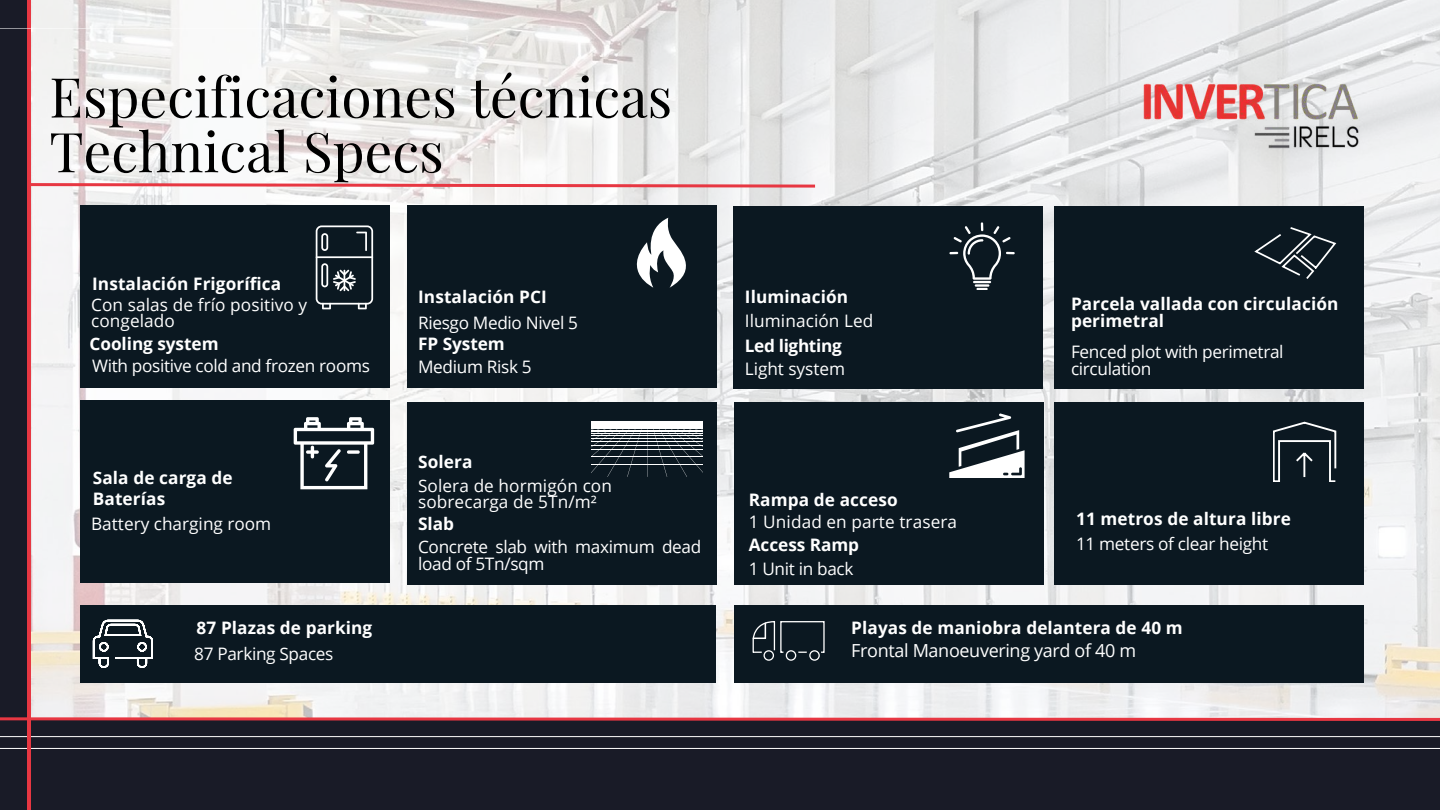
<style>
.page{position:relative;width:1440px;height:810px;background:#fff}
.page>*{position:absolute;margin:0;border:0;box-sizing:border-box;transform-origin:0 0}
.t1{font:55px/54.8px "Playfair Display";color:#000}
.t2{font:18px "Open Sans";letter-spacing:-.02em;color:#fff}
.t3{font:700 17.2px/21px "Open Sans";letter-spacing:.005em;color:#fff}
.t4{font:17.2px/16.5px "Open Sans";letter-spacing:-.02em;color:#fff}
.t5{font:17.2px/16.5px "Open Sans";letter-spacing:.005em;color:#fff}
.t6{font:17.2px "Open Sans";color:#fff}
.t7{font:700 17.2px "Open Sans";letter-spacing:-.02em;color:#fff}
</style>
<div class="page">
<img style="left:31px;top:0;width:1409px;height:716px">
<div style="left:0;top:720px;width:1440px;height:90px;background:#191b27"></div>
<div style="left:0;top:0;width:29px;height:810px;background:#191b27"></div>
<hr style="left:0;top:736px;width:1440px;height:1px;background:#fff">
<img style="left:1143px;top:84px;width:216px;height:65px">
<hr style="left:0;top:748px;width:1440px;height:1px;background:#fff">
<svg style="left:31px;top:182px;width:787px;height:7px"></svg>
<hr style="left:27px;top:0;width:4px;height:810px;background:#e73742">
<svg style="left:0;top:716px;width:1440px;height:5px;background:#da6f76"></svg>
<div style="left:80px;top:400px;width:309px;height:182px;background:#0b1821"></div>
<svg style="left:0;top:28px;width:828px;height:1px"></svg>
<div style="left:80px;top:205px;width:309px;height:183px;background:#0b1821"></div>
<div style="left:407px;top:205px;width:309px;height:183px;background:#0b1821"></div>
<div style="left:407px;top:403px;width:309px;height:182px;background:#0b1821"></div>
<div style="left:733px;top:206px;width:309px;height:182px;background:#0b1821"></div>
<div style="left:734px;top:403px;width:309px;height:182px;background:#0b1821"></div>
<div style="left:1055px;top:206px;width:309px;height:182px;background:#0b1821"></div>
<div style="left:1055px;top:403px;width:309px;height:182px;background:#0b1821"></div>
<svg style="left:1254px;top:227px;width:82px;height:52px"></svg>
<svg style="left:1273px;top:422px;width:63px;height:60px"></svg>
<div style="left:80px;top:605px;width:636px;height:78px;background:#0b1821"></div>
<svg style="left:93px;top:620px;width:60px;height:48px"></svg>
<div style="left:734px;top:605px;width:630px;height:78px;background:#0b1821"></div>
<svg style="left:753px;top:621px;width:72px;height:40px"></svg>
<svg style="left:949px;top:222px;width:66px;height:68px"></svg>
<svg style="left:316px;top:225px;width:57px;height:84px"></svg>
<svg style="left:294px;top:417px;width:80px;height:72px"></svg>
<svg style="left:636px;top:218px;width:50px;height:69px"></svg>
<svg style="left:591px;top:428px;width:53px;height:49px"></svg>
<hr style="left:647px;top:421px;width:1px;height:56px;background:#fff">
<hr style="left:591px;top:423px;width:56px;height:1px;background:#fff">
<hr style="left:591px;top:422px;width:56px;height:1px;background:#fff">
<hr style="left:591px;top:421px;width:56px;height:1px;background:#fff">
<hr style="left:591px;top:424px;width:56px;height:1px;background:#fff">
<hr style="left:591px;top:425px;width:56px;height:1px;background:#fff">
<hr style="left:591px;top:426px;width:56px;height:1px;background:#fff">
<hr style="left:591px;top:427px;width:56px;height:1px;background:#fff">
<hr style="left:591px;top:429px;width:56px;height:1px;background:#fff">
<hr style="left:591px;top:430px;width:56px;height:1px;background:#fff">
<hr style="left:591px;top:431px;width:56px;height:1px;background:#fff">
<hr style="left:591px;top:433px;width:56px;height:1px;background:#fff">
<hr style="left:591px;top:435px;width:56px;height:1px;background:#fff">
<hr style="left:591px;top:438px;width:56px;height:1px;background:#fff">
<hr style="left:591px;top:441px;width:56px;height:1px;background:#fff">
<hr style="left:591px;top:445px;width:56px;height:1px;background:#fff">
<hr style="left:591px;top:450px;width:56px;height:1px;background:#fff">
<hr style="left:591px;top:456px;width:56px;height:1px;background:#fff">
<hr style="left:591px;top:465px;width:56px;height:1px;background:#fff">
<svg style="left:651px;top:428px;width:52px;height:49px"></svg>
<hr style="left:647px;top:423px;width:56px;height:1px;background:#fff">
<hr style="left:647px;top:422px;width:56px;height:1px;background:#fff">
<hr style="left:647px;top:421px;width:56px;height:1px;background:#fff">
<hr style="left:647px;top:424px;width:56px;height:1px;background:#fff">
<hr style="left:647px;top:425px;width:56px;height:1px;background:#fff">
<hr style="left:647px;top:426px;width:56px;height:1px;background:#fff">
<hr style="left:647px;top:427px;width:56px;height:1px;background:#fff">
<hr style="left:647px;top:429px;width:56px;height:1px;background:#fff">
<hr style="left:647px;top:430px;width:56px;height:1px;background:#fff">
<hr style="left:647px;top:431px;width:56px;height:1px;background:#fff">
<hr style="left:647px;top:433px;width:56px;height:1px;background:#fff">
<hr style="left:647px;top:435px;width:56px;height:1px;background:#fff">
<hr style="left:647px;top:438px;width:56px;height:1px;background:#fff">
<hr style="left:647px;top:441px;width:56px;height:1px;background:#fff">
<hr style="left:647px;top:445px;width:56px;height:1px;background:#fff">
<hr style="left:647px;top:450px;width:56px;height:1px;background:#fff">
<hr style="left:647px;top:456px;width:56px;height:1px;background:#fff">
<hr style="left:647px;top:465px;width:56px;height:1px;background:#fff">
<svg style="left:949px;top:413px;width:76px;height:65px"></svg>
<h1 class="t1" style="left:49px;top:67px;width:624px">Especificaciones técnicas<br>Technical Specs</h1>
<p class="t3" style="left:92px;top:273px;width:191px">Instalación Frigorífica</p>
<p class="t5" style="left:91px;top:296px;width:218px">Con salas de frío positivo y congelado</p>
<p class="t3" style="left:90px;top:333px;width:131px">Cooling system</p>
<p class="t4" style="left:92px;top:357px;width:279px">With positive cold and frozen rooms</p>
<p class="t3" style="left:93px;top:467px;width:141px">Sala de carga de<br>Baterías</p>
<p class="t6" style="left:91px;top:512px;width:182px">Battery charging room</p>
<p class="t3" style="left:197px;top:617px;width:177px">87 Plazas de parking</p>
<p class="t4" style="left:194px;top:645px;width:141px">87 Parking Spaces</p>
<p class="t3" style="left:418px;top:286px;width:130px">Instalación PCI</p>
<p class="t3" style="left:418px;top:332px;width:88px">FP System</p>
<p class="t4" style="left:418px;top:314px;width:161px">Riesgo Medio Nivel 5</p>
<p class="t4" style="left:418px;top:359px;width:115px">Medium Risk 5</p>
<p class="t3" style="left:418px;top:451px;width:56px">Solera</p>
<p class="t5" style="left:418px;top:477px;width:195px">Solera de hormigón con sobrecarga de 5Tn/m²</p>
<p class="t4" style="left:418px;top:538px;width:285px">Concrete slab with maximum dead load of 5Tn/sqm</p>
<p class="t3" style="left:418px;top:513px;width:37px">Slab</p>
<p class="t3" style="left:745px;top:286px;width:105px">Iluminación</p>
<p class="t5" style="left:745px;top:313px;width:130px">Iluminación Led</p>
<p class="t7" style="left:745px;top:334px;width:98px">Led lighting</p>
<p class="t4" style="left:745px;top:360px;width:102px">Light system</p>
<p class="t3" style="left:749px;top:489px;width:150px">Rampa de acceso</p>
<p class="t5" style="left:749px;top:514px;width:210px">1 Unidad en parte trasera</p>
<p class="t3" style="left:749px;top:533px;width:112px">Access Ramp</p>
<p class="t4" style="left:749px;top:560px;width:106px">1 Unit in back</p>
<p class="t3" style="left:1071px;top:295px;width:269px;line-height:17.2px">Parcela vallada con circulación perimetral</p>
<p class="t4" style="left:1071px;top:343px;width:214px;line-height:17.2px">Fenced plot with perimetral circulation</p>
<p class="t3" style="left:1076px;top:508px;width:216px">11 metros de altura libre</p>
<p class="t4" style="left:1076px;top:535px;width:194px">11 meters of clear height</p>
<p class="t3" style="left:851px;top:617px;width:333px">Playas de maniobra delantera de 40 m</p>
<p class="t2" style="left:851px;top:638px;width:286px">Frontal Manoeuvering yard of 40 m</p>
</div>
